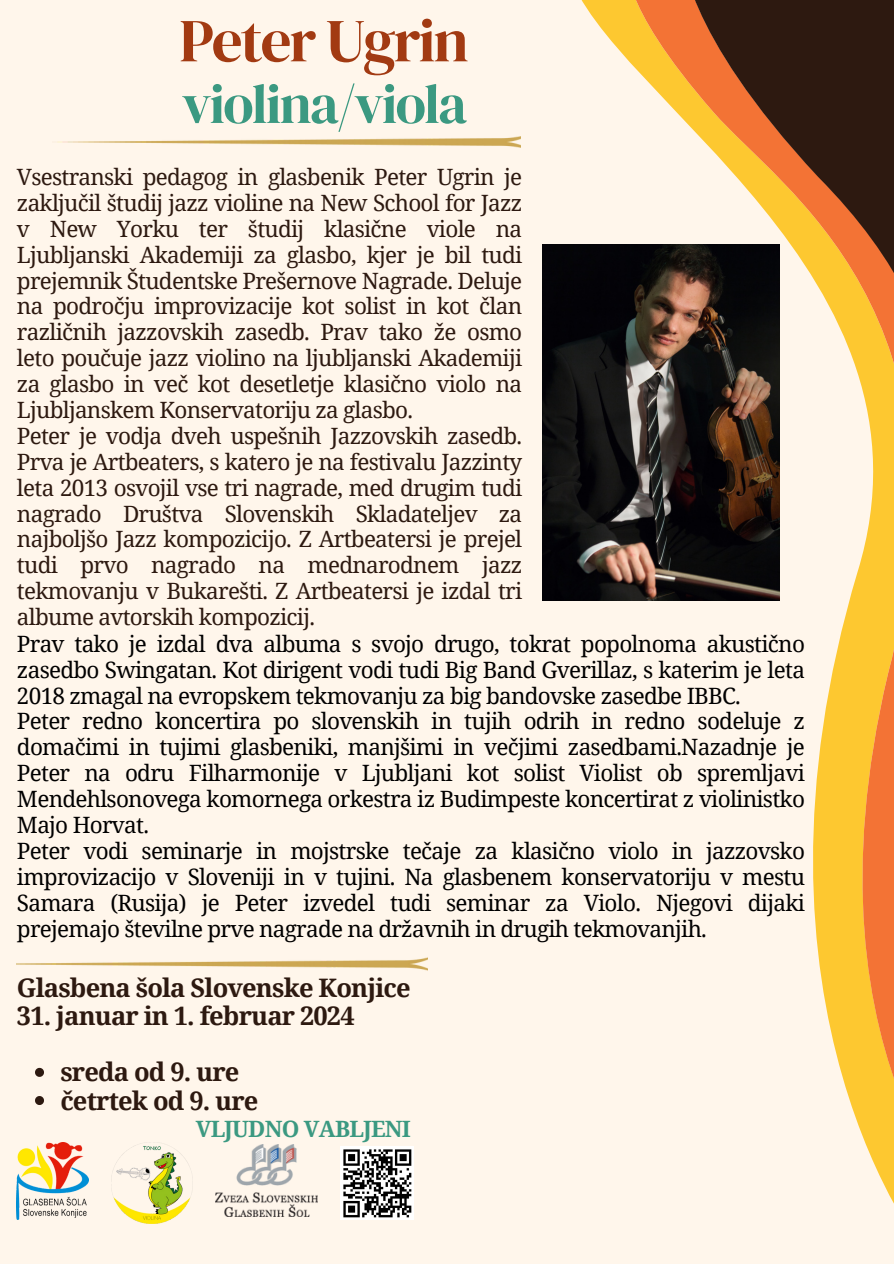
<style>
.page{position:relative;width:894px;height:1264px;background:#fff}
.page>*{position:absolute;margin:0;border:0;box-sizing:border-box;transform-origin:0 0}
.t1{font:60.9px "DM Serif Display";letter-spacing:-.035em;color:#a23a12}
.t2{font:55.65px "DM Serif Display";letter-spacing:-.035em;color:#3b9981}
.t3{font:700 25.5px "Noto Serif";letter-spacing:-.03em;color:#2d1910}
.t4{font:22.5px/25.8px "Noto Serif";letter-spacing:-.035em;color:#2d1910;text-align:justify}
.t5{font:22.5px/25.8px "Noto Serif";letter-spacing:-.035em;color:#000;text-align:justify}
.t6{font:700 22.5px "Noto Serif";letter-spacing:-.035em;color:#3b9981}
</style>
<div class="page">
<div style="left:0;top:0;width:893px;height:1263px;background:#fff6eb"></div>
<svg style="left:614px;top:0;width:66px;height:601px"></svg>
<svg style="left:680px;top:0;width:213px;height:1202px"></svg>
<img style="left:57px;top:136px;width:463px;height:12px">
<img style="left:17px;top:1142px;width:72px;height:77px">
<img style="left:215px;top:1144px;width:102px;height:72px">
<img style="left:112px;top:1142px;width:81px;height:81px">
<img style="left:340px;top:1146px;width:73px;height:73px">
<img style="left:17px;top:957px;width:411px;height:14px">
<img style="left:542px;top:245px;width:237px;height:355px">
<svg style="left:35px;top:1067px;width:9px;height:9px"></svg>
<svg style="left:35px;top:1096px;width:9px;height:8px"></svg>
<p class="t1" style="left:179px;top:-2px;width:291px">Peter Ugrin</p>
<p class="t2" style="left:182px;top:65px;width:286px">violina/viola</p>
<p class="t4" style="left:17px;top:163px;width:506px">Vsestranski pedagog in glasbenik Peter Ugrin je zaključil študij jazz violine na New School for Jazz v New Yorku ter študij klasične viole na Ljubljanski Akademiji za glasbo, kjer je bil tudi prejemnik Študentske Prešernove Nagrade. Deluje na področju improvizacije kot solist in kot član različnih jazzovskih zasedb. Prav tako že osmo leto poučuje jazz violino na ljubljanski Akademiji za glasbo in več kot desetletje klasično violo na Ljubljanskem Konservatoriju za glasbo.</p>
<p class="t4" style="left:17px;top:422px;width:506px">Peter je vodja dveh uspešnih Jazzovskih zasedb.<br>Prva je Artbeaters, s katero je na festivalu Jazzinty leta 2013 osvojil vse tri nagrade, med drugim tudi nagrado Društva Slovenskih Skladateljev za najboljšo Jazz kompozicijo. Z Artbeatersi je prejel tudi prvo nagrado na mednarodnem jazz tekmovanju v Bukarešti. Z Artbeatersi je izdal tri albume avtorskih kompozicij.</p>
<p class="t5" style="left:17px;top:630px;width:789px">Prav tako je izdal dva albuma s svojo drugo, tokrat popolnoma akustično zasedbo Swingatan. Kot dirigent vodi tudi Big Band Gverillaz, s katerim je leta 2018 zmagal na evropskem tekmovanju za big bandovske zasedbe IBBC.</p>
<p class="t5" style="left:17px;top:707px;width:789px">Peter redno koncertira po slovenskih in tujih odrih in redno sodeluje z domačimi in tujimi glasbeniki, manjšimi in večjimi zasedbami.Nazadnje je Peter na odru Filharmonije v Ljubljani kot solist Violist ob spremljavi Mendehlsonovega komornega orkestra iz Budimpeste koncertirat z violinistko Majo Horvat.</p>
<p class="t5" style="left:17px;top:837px;width:789px">Peter vodi seminarje in mojstrske tečaje za klasično violo in jazzovsko improvizacijo v Sloveniji in v tujini. Na glasbenem konservatoriju v mestu Samara (Rusija) je Peter izvedel tudi seminar za Violo. Njegovi dijaki prejemajo številne prve nagrade na državnih in drugih tekmovanjih.</p>
<p class="t3" style="left:17px;top:969px;width:395px">Glasbena šola Slovenske Konjice</p>
<p class="t3" style="left:17px;top:997px;width:339px">31. januar in 1. februar 2024</p>
<p class="t3" style="left:60px;top:1054px;width:180px">sreda od 9. ure</p>
<p class="t3" style="left:60px;top:1082px;width:199px">četrtek od 9. ure</p>
<p class="t6" style="left:196px;top:1113px;width:217px">VLJUDNO VABLJENI</p>
</div>
